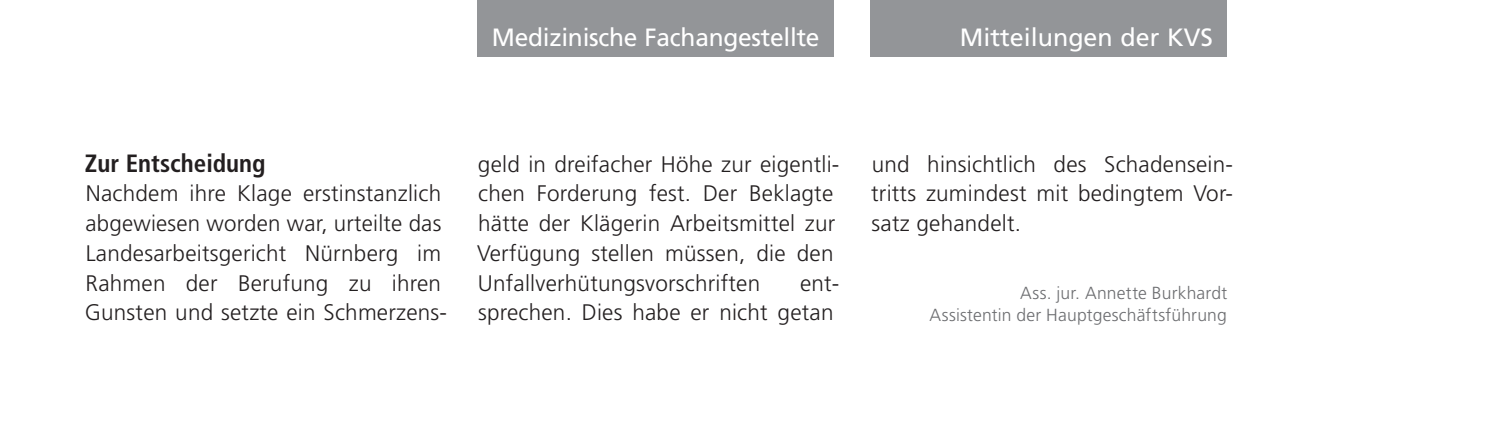
<style>
.page{position:relative;width:1489px;height:438px;background:#fff}
.page>*{position:absolute;margin:0;border:0;box-sizing:border-box;transform-origin:0 0}
.t1{font:25px "Frutiger";letter-spacing:-.01em;color:#fff}
.t2{font:700 condensed 25px "Frutiger";color:#231f20}
.t3{font:300 22.5px/29.8px "Frutiger";letter-spacing:.01em;color:#231f20}
.t4{font:300 17.5px/22.5px "Frutiger";letter-spacing:.01em;color:#6c6d70;text-align:right}
</style>
<div class="page">
<div style="left:869px;top:0;width:357px;height:57px;background:#939598"></div>
<div style="left:477px;top:0;width:357px;height:57px;background:#939598"></div>
<p class="t1" style="left:492px;top:23px;width:329px">Medizinische Fachangestellte</p>
<p class="t1" style="left:959px;top:23px;width:254px">Mitteilungen der KVS</p>
<p class="t2" style="left:85px;top:148px;width:182px">Zur Entscheidung</p>
<p class="t3" style="left:85px;top:179px;width:364px">Nachdem ihre Klage erstinstanzlich abgewiesen worden war, urteilte das Landesarbeitsgericht Nürnberg im Rahmen der Berufung zu ihren Gunsten und setzte ein Schmerzens-</p>
<p class="t3" style="left:477px;top:149px;width:364px">geld in dreifacher Höhe zur eigentli&shy;chen Forderung fest. Der Beklagte hätte der Klägerin Arbeitsmittel zur Verfügung stellen müssen, die den Unfallverhütungsvorschriften</p>
<p class="t3" style="left:478px;top:268px;width:363px;text-align:right">ent-<br>sprechen. Dies habe er nicht getan</p>
<p class="t3" style="left:871px;top:149px;width:363px;text-align:justify">und hinsichtlich des Schadensein&shy;tritts zumindest mit bedingtem Vor&shy;satz gehandelt.</p>
<p class="t4" style="left:929px;top:281px;width:299px">Ass. jur. Annette Burkhardt<br>Assistentin der Hauptgeschäftsführung</p>
</div>
